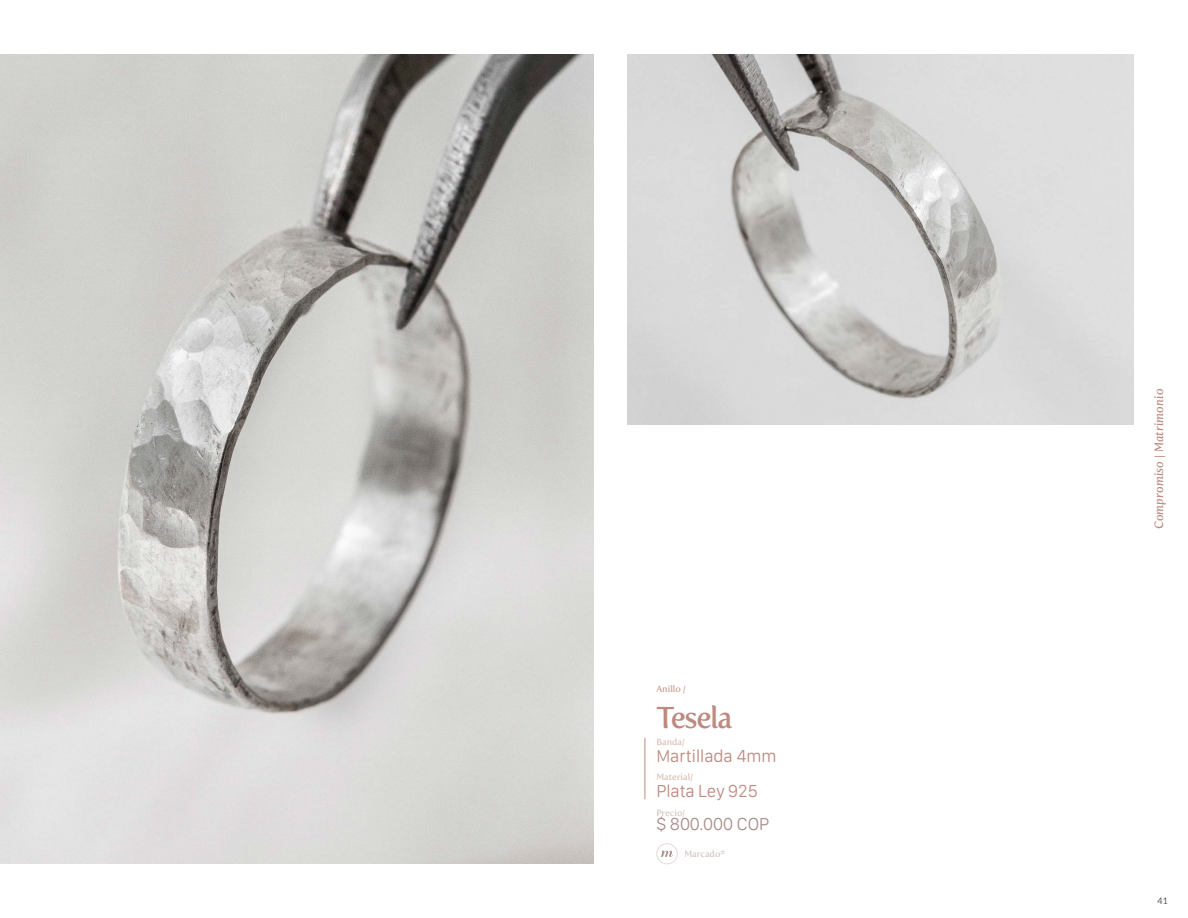
<style>
.page{position:relative;width:1188px;height:918px;background:#fff}
.page>*{position:absolute;margin:0;border:0;box-sizing:border-box;transform-origin:0 0}
.t1{font:30px "Fertigo Pro";letter-spacing:-.05em;color:#be897f}
.t2{font:300 18px "SF Compact Rounded";color:#be897f}
.t3{font:300 18px "SF Compact Rounded";color:#a78b87}
.t4{font:italic 12px "Fertigo Pro";color:#be897f}
.t5{font:9px "Fertigo Pro";color:#dabeb5}
.t6{font:9px "Fertigo Pro";color:#d4c4c2}
.t7{font:9px "Fertigo Pro";color:#c89d92}
.t8{font:9px "Lato";color:#57585a}
</style>
<div class="page">
<img style="left:1px;top:54px;width:593px;height:810px">
<img style="left:628px;top:54px;width:506px;height:371px">
<hr style="left:645px;top:738px;width:1px;height:61px;background:#be897f">
<div style="left:656px;top:843px;width:22px;height:21px;border:1px solid #e6dbda;border-radius:50%"></div>
<svg style="left:661px;top:851px;width:12px;height:6px"></svg>
<p class="t7" style="left:656px;top:684px;width:31px">Anillo /</p>
<h1 class="t1" style="left:656px;top:700px;width:78px">Tesela</h1>
<p class="t5" style="left:656px;top:736px;width:30px">Banda/</p>
<p class="t2" style="left:656px;top:745px;width:122px">Martillada 4mm</p>
<p class="t5" style="left:656px;top:772px;width:38px">Material/</p>
<p class="t2" style="left:656px;top:781px;width:103px">Plata Ley 925</p>
<p class="t6" style="left:656px;top:807px;width:30px">Precio/</p>
<p class="t3" style="left:656px;top:814px;width:114px">$ 800.000 COP</p>
<p class="t6" style="left:684px;top:849px;width:42px">Marcado*</p>
<p class="t4" style="left:1152px;top:529px;width:142px;rotate:-90deg">Compromiso | Matrimonio</p>
<p class="t8" style="left:1157px;top:894px;width:12px">41</p>
</div>
